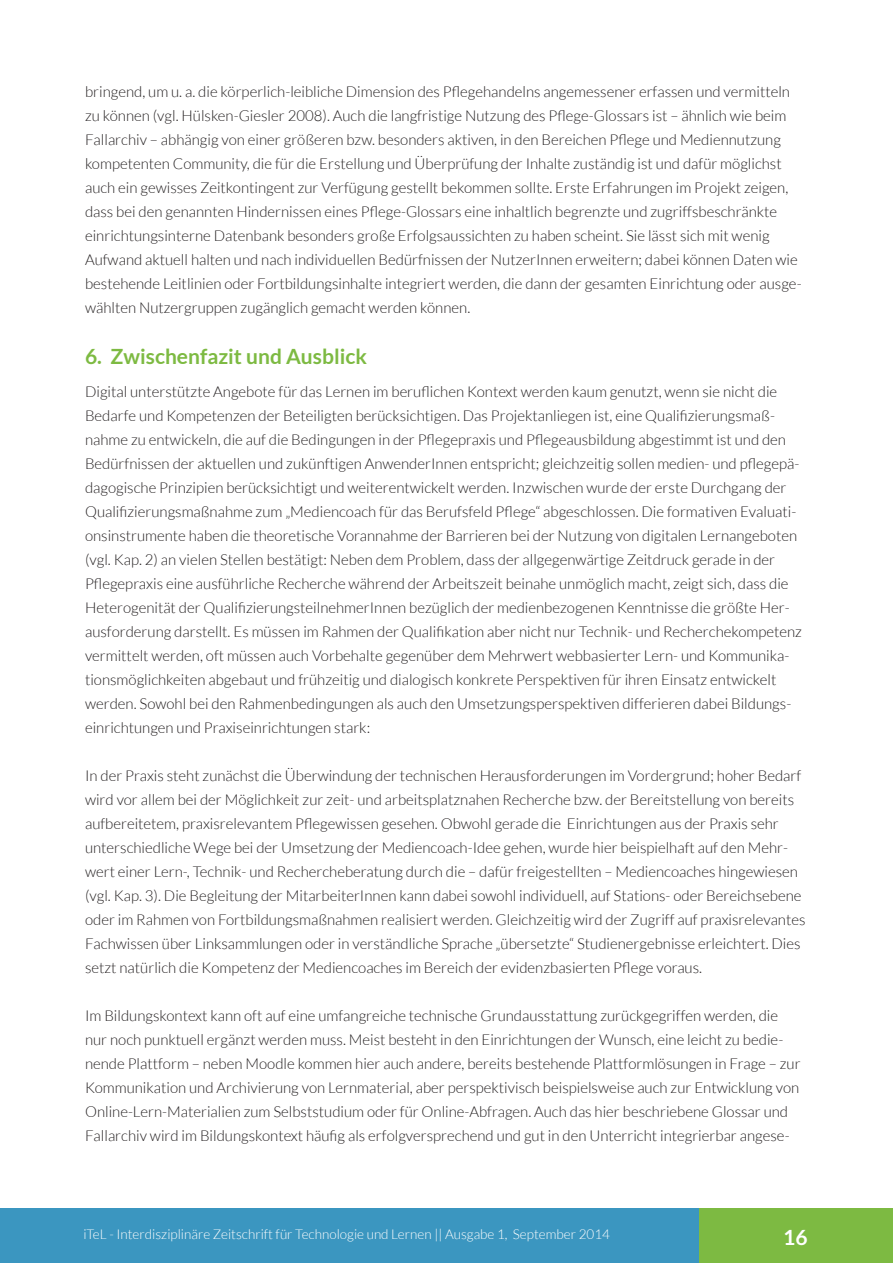
<style>
.page{position:relative;width:893px;height:1263px;background:#fff}
.page>*{position:absolute;margin:0;border:0;box-sizing:border-box;transform-origin:0 0}
.t1{font:700 21px "Lato";color:#7dba42}
.t2{font:700 21px "Lato";color:#fff}
.t3{font:300 15px/24px "Lato";color:#231f20}
.t4{font:300 13.5px "Lato";color:#fff}
</style>
<div class="page">
<div style="left:0;top:1209px;width:702px;height:54px;background:#3b96c0"></div>
<div style="left:699px;top:1209px;width:194px;height:54px;background:#7dba42"></div>
<p class="t3" style="left:85px;top:80px;width:718px">bringend, um u. a. die körperlich-leibliche Dimension des Pflegehandelns angemessener erfassen und vermitteln zu können (vgl. Hülsken-Giesler 2008). Auch die langfristige Nutzung des Pflege-Glossars ist – ähnlich wie beim Fallarchiv – abhängig von einer größeren bzw. besonders aktiven, in den Bereichen Pflege und Mediennutzung kompetenten Community, die für die Erstellung und Überprüfung der Inhalte zuständig ist und dafür möglichst auch ein gewisses Zeitkontingent zur Verfügung gestellt bekommen sollte. Erste Erfahrungen im Projekt zeigen, dass bei den genannten Hindernissen eines Pflege-Glossars eine inhaltlich begrenzte und zugriffsbeschränkte einrichtungsinterne Datenbank besonders große Erfolgsaussichten zu haben scheint. Sie lässt sich mit wenig Aufwand aktuell halten und nach individuellen Bedürfnissen der NutzerInnen erweitern; dabei können Daten wie bestehende Leitlinien oder Fortbildungsinhalte integriert werden, die dann der gesamten Einrichtung oder ausge&shy;wählten Nutzergruppen zugänglich gemacht werden können.</p>
<p class="t1" style="left:85px;top:344px;width:283px">6. Zwischenfazit und Ausblick</p>
<p class="t3" style="left:85px;top:379px;width:718px">Digital unterstützte Angebote für das Lernen im beruflichen Kontext werden kaum genutzt, wenn sie nicht die Bedarfe und Kompetenzen der Beteiligten berücksichtigen. Das Projektanliegen ist, eine Qualifizierungsmaß&shy;nahme zu entwickeln, die auf die Bedingungen in der Pflegepraxis und Pflegeausbildung abgestimmt ist und den Bedürfnissen der aktuellen und zukünftigen AnwenderInnen entspricht; gleichzeitig sollen medien- und pflegepä&shy;dagogische Prinzipien berücksichtigt und weiterentwickelt werden. Inzwischen wurde der erste Durchgang der Qualifizierungsmaßnahme zum „Mediencoach für das Berufsfeld Pflege“ abgeschlossen. Die formativen Evaluati&shy;onsinstrumente haben die theoretische Vorannahme der Barrieren bei der Nutzung von digitalen Lernangeboten (vgl. Kap. 2) an vielen Stellen bestätigt: Neben dem Problem, dass der allgegenwärtige Zeitdruck gerade in der Pflegepraxis eine ausführliche Recherche während der Arbeitszeit beinahe unmöglich macht, zeigt sich, dass die Heterogenität der QualifizierungsteilnehmerInnen bezüglich der medienbezogenen Kenntnisse die größte Her&shy;ausforderung darstellt. Es müssen im Rahmen der Qualifikation aber nicht nur Technik- und Recherchekompetenz vermittelt werden, oft müssen auch Vorbehalte gegenüber dem Mehrwert webbasierter Lern- und Kommunika&shy;tionsmöglichkeiten abgebaut und frühzeitig und dialogisch konkrete Perspektiven für ihren Einsatz entwickelt werden. Sowohl bei den Rahmenbedingungen als auch den Umsetzungsperspektiven differieren dabei Bildungs&shy;einrichtungen und Praxiseinrichtungen stark:</p>
<p class="t3" style="left:85px;top:763px;width:722px">In der Praxis steht zunächst die Überwindung der technischen Herausforderungen im Vordergrund; hoher Bedarf wird vor allem bei der Möglichkeit zur zeit- und arbeitsplatznahen Recherche bzw. der Bereitstellung von bereits aufbereitetem, praxisrelevantem Pflegewissen gesehen. Obwohl gerade die Einrichtungen aus der Praxis sehr unterschiedliche Wege bei der Umsetzung der Mediencoach-Idee gehen, wurde hier beispielhaft auf den Mehr&shy;wert einer Lern-, Technik- und Rechercheberatung durch die – dafür freigestellten – Mediencoaches hingewiesen (vgl. Kap. 3). Die Begleitung der MitarbeiterInnen kann dabei sowohl individuell, auf Stations- oder Bereichsebene oder im Rahmen von Fortbildungsmaßnahmen realisiert werden. Gleichzeitig wird der Zugriff auf praxisrelevantes Fachwissen über Linksammlungen oder in verständliche Sprache „übersetzte“ Studienergebnisse erleichtert. Dies setzt natürlich die Kompetenz der Mediencoaches im Bereich der evidenzbasierten Pflege voraus.</p>
<p class="t3" style="left:85px;top:1003px;width:717px">Im Bildungskontext kann oft auf eine umfangreiche technische Grundausstattung zurückgegriffen werden, die nur noch punktuell ergänzt werden muss. Meist besteht in den Einrichtungen der Wunsch, eine leicht zu bedie&shy;nende Plattform – neben Moodle kommen hier auch andere, bereits bestehende Plattformlösungen in Frage – zur Kommunikation und Archivierung von Lernmaterial, aber perspektivisch beispielsweise auch zur Entwicklung von Online-Lern-Materialien zum Selbststudium oder für Online-Abfragen. Auch das hier beschriebene Glossar und Fallarchiv wird im Bildungskontext häufig als erfolgversprechend und gut in den Unterricht integrierbar angese-</p>
<p class="t4" style="left:83px;top:1227px;width:528px">iTeL - Interdisziplinäre Zeitschrift für Technologie und Lernen || Ausgabe 1, September 2014</p>
<h1 class="t2" style="left:783px;top:1226px;width:26px">16</h1>
</div>
